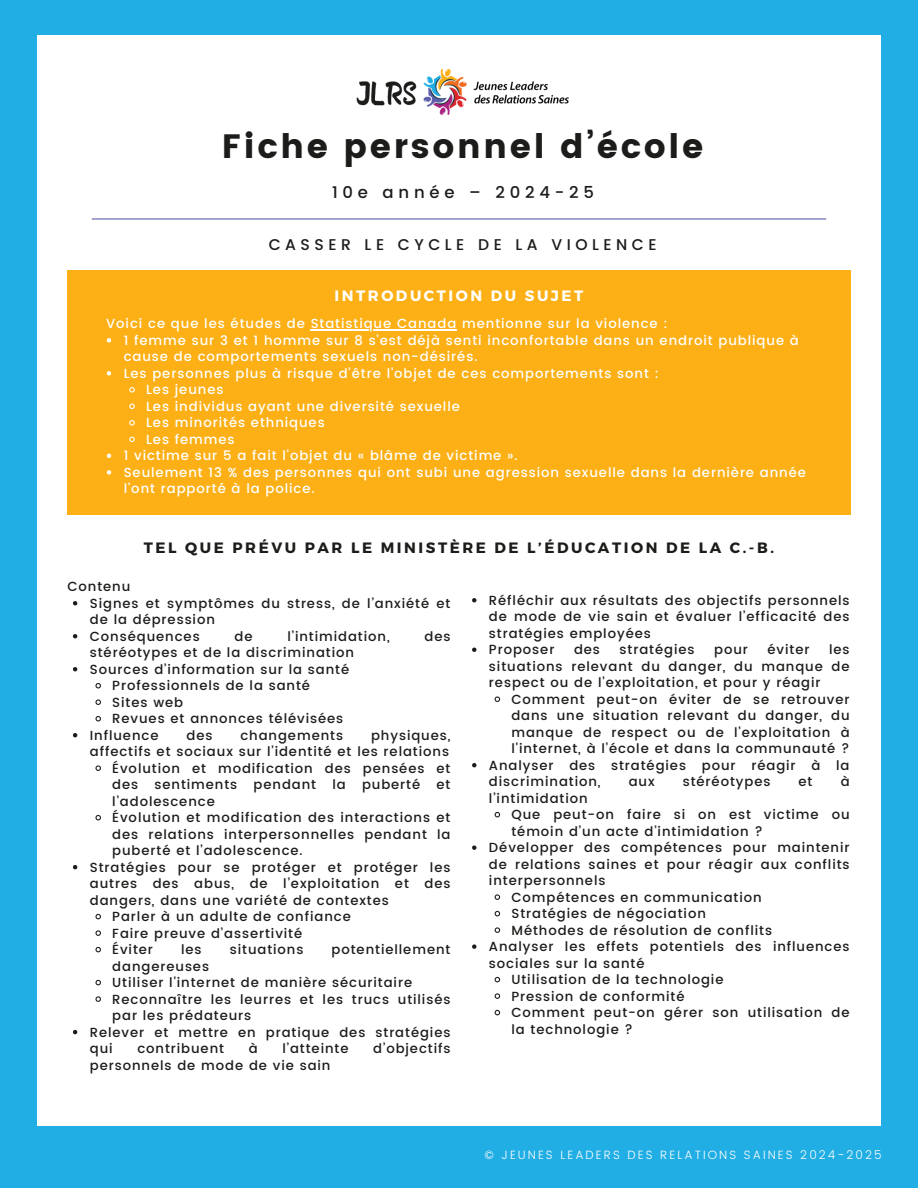
<style>
.page{position:relative;width:918px;height:1188px;background:#21aee4}
.page>*{position:absolute;margin:0;border:0;box-sizing:border-box;transform-origin:0 0}
.t1{font:33.75px "Poppins";letter-spacing:.08em;color:#1c1d1a}
.t2{font:500 16.5px "Poppins";letter-spacing:.29em;color:#1c1d1a}
.t3{font:500 15.6px "Poppins";letter-spacing:.29em;color:#1c1d1a}
.t4{font:700 15px "Montserrat";letter-spacing:.17em;color:#1c1d1a}
.t5{font:700 15px "Montserrat";letter-spacing:.17em;color:#fff}
.t6{font:500 13.2px/16.5px "Poppins";letter-spacing:.07em;color:#1c1d1a}
.t7{font:500 13.2px/16.5px "Poppins";letter-spacing:.07em;color:#fff}
.t8{font:300 12px "Poppins";letter-spacing:.17em;color:#fff}
</style>
<div class="page">
<div style="left:37px;top:35px;width:844px;height:1090px;background:#fff"></div>
<img style="left:356px;top:70px;width:213px;height:45px">
<hr style="left:92px;top:218px;width:734px;height:2px;background:#5e5fab">
<svg style="left:73px;top:601px;width:4px;height:4px"></svg>
<svg style="left:73px;top:634px;width:4px;height:4px"></svg>
<svg style="left:73px;top:667px;width:4px;height:4px"></svg>
<svg style="left:95px;top:683px;width:6px;height:6px"></svg>
<svg style="left:95px;top:699px;width:6px;height:6px"></svg>
<svg style="left:95px;top:716px;width:6px;height:6px"></svg>
<svg style="left:73px;top:733px;width:4px;height:4px"></svg>
<svg style="left:95px;top:765px;width:6px;height:6px"></svg>
<svg style="left:95px;top:815px;width:6px;height:6px"></svg>
<svg style="left:73px;top:865px;width:4px;height:4px"></svg>
<svg style="left:95px;top:913px;width:6px;height:7px"></svg>
<svg style="left:95px;top:930px;width:6px;height:6px"></svg>
<svg style="left:95px;top:946px;width:6px;height:7px"></svg>
<svg style="left:95px;top:979px;width:6px;height:7px"></svg>
<svg style="left:95px;top:996px;width:6px;height:6px"></svg>
<svg style="left:73px;top:1030px;width:4px;height:4px"></svg>
<div style="left:67px;top:270px;width:784px;height:245px;background:#fcb016"></div>
<hr style="left:311px;top:329px;width:146px;height:1px;background:#fff">
<svg style="left:107px;top:338px;width:4px;height:5px"></svg>
<svg style="left:107px;top:371px;width:4px;height:5px"></svg>
<svg style="left:129px;top:387px;width:6px;height:6px"></svg>
<svg style="left:129px;top:403px;width:6px;height:6px"></svg>
<svg style="left:129px;top:420px;width:6px;height:6px"></svg>
<svg style="left:129px;top:436px;width:6px;height:7px"></svg>
<svg style="left:107px;top:454px;width:4px;height:4px"></svg>
<svg style="left:107px;top:470px;width:4px;height:5px"></svg>
<svg style="left:472px;top:598px;width:4px;height:4px"></svg>
<svg style="left:472px;top:648px;width:4px;height:4px"></svg>
<svg style="left:494px;top:696px;width:7px;height:6px"></svg>
<svg style="left:472px;top:763px;width:4px;height:4px"></svg>
<svg style="left:494px;top:812px;width:7px;height:6px"></svg>
<svg style="left:472px;top:845px;width:4px;height:5px"></svg>
<svg style="left:494px;top:894px;width:7px;height:6px"></svg>
<svg style="left:494px;top:910px;width:7px;height:7px"></svg>
<svg style="left:494px;top:927px;width:7px;height:6px"></svg>
<svg style="left:472px;top:944px;width:4px;height:5px"></svg>
<svg style="left:494px;top:976px;width:7px;height:7px"></svg>
<svg style="left:494px;top:993px;width:7px;height:6px"></svg>
<svg style="left:494px;top:1009px;width:7px;height:7px"></svg>
<h1 class="t1" style="left:222px;top:127px;width:483px">Fiche personnel d’école</h1>
<h2 class="t2" style="left:332px;top:183px;width:264px">10e année – 2024-25</h2>
<h3 class="t3" style="left:269px;top:235px;width:389px">CASSER LE CYCLE DE LA VIOLENCE</h3>
<p class="t5" style="left:335px;top:286px;width:250px">INTRODUCTION DU SUJET</p>
<p class="t7" style="left:106px;top:315px;width:563px">Voici ce que les études de Statistique Canada mentionne sur la violence :</p>
<p class="t7" style="left:124px;top:332px;width:677px">1 femme sur 3 et 1 homme sur 8 s’est déjà senti inconfortable dans un endroit publique à cause de comportements sexuels non-désirés.</p>
<p class="t7" style="left:146px;top:365px;width:514px;text-indent:-22px">Les personnes plus à risque d'être l'objet de ces comportements sont :<br>Les jeunes</p>
<p class="t7" style="left:146px;top:398px;width:315px">Les individus ayant une diversité sexuelle</p>
<p class="t7" style="left:146px;top:414px;width:180px">Les minorités ethniques</p>
<p class="t7" style="left:146px;top:431px;width:90px">Les femmes</p>
<p class="t7" style="left:124px;top:447px;width:396px">1 victime sur 5 a fait l'objet du « blâme de victime ».</p>
<p class="t7" style="left:124px;top:464px;width:684px">Seulement 13 % des personnes qui ont subi une agression sexuelle dans la dernière année l'ont rapporté à la police.</p>
<h2 class="t4" style="left:144px;top:538px;width:632px">TEL QUE PRÉVU PAR LE MINISTÈRE DE L’ÉDUCATION DE LA C.-B.</h2>
<h5 class="t6" style="left:67px;top:578px;width:64px">Contenu</h5>
<p class="t6" style="left:90px;top:595px;width:362px">Signes et symptômes du stress, de l’anxiété et de la dépression</p>
<p class="t6" style="left:90px;top:628px;width:111px">Conséquences</p>
<p class="t6" style="left:235px;top:628px;width:20px">de</p>
<p class="t6" style="left:287px;top:628px;width:104px">l’intimidation,</p>
<p class="t6" style="left:424px;top:628px;width:27px">des</p>
<p class="t6" style="left:90px;top:644px;width:266px">stéréotypes et de la discrimination</p>
<p class="t6" style="left:90px;top:661px;width:261px">Sources d’information sur la santé</p>
<p class="t6" style="left:112px;top:677px;width:199px">Professionnels de la santé</p>
<p class="t6" style="left:112px;top:694px;width:72px">Sites web</p>
<p class="t6" style="left:112px;top:710px;width:232px">Revues et annonces télévisées</p>
<p class="t6" style="left:90px;top:727px;width:70px">Influence</p>
<p class="t6" style="left:186px;top:727px;width:27px">des</p>
<p class="t6" style="left:240px;top:727px;width:104px">changements</p>
<p class="t6" style="left:90px;top:727px;width:362px;text-align:right">physiques,<br>affectifs et sociaux sur l’identité et les relations</p>
<p class="t6" style="left:112px;top:760px;width:340px;text-align:justify">Évolution et modification des pensées et des sentiments pendant la puberté et l’adolescence</p>
<h2 class="t6" style="left:112px;top:809px;width:340px;text-align:justify">Évolution et modification des interactions et des relations interpersonnelles pendant la puberté et l’adolescence.</h2>
<h5 class="t6" style="left:90px;top:859px;width:362px;text-align:justify">Stratégies pour se protéger et protéger les autres des abus, de l’exploitation et des dangers, dans une variété de contextes</h5>
<p class="t6" style="left:112px;top:908px;width:240px">Parler à un adulte de confiance</p>
<p class="t6" style="left:112px;top:925px;width:191px">Faire preuve d’assertivité</p>
<p class="t6" style="left:112px;top:941px;width:42px">Éviter</p>
<p class="t6" style="left:181px;top:941px;width:22px">les</p>
<p class="t6" style="left:230px;top:941px;width:75px">situations</p>
<p class="t6" style="left:332px;top:941px;width:120px">potentiellement</p>
<p class="t6" style="left:112px;top:958px;width:98px">dangereuses</p>
<p class="t6" style="left:112px;top:974px;width:301px">Utiliser l'internet de manière sécuritaire</p>
<p class="t6" style="left:112px;top:991px;width:340px">Reconnaître les leurres et les trucs utilisés par les prédateurs</p>
<p class="t6" style="left:90px;top:1024px;width:362px">Relever et mettre en pratique des stratégies qui</p>
<p class="t6" style="left:137px;top:1040px;width:88px">contribuent</p>
<p class="t6" style="left:249px;top:1040px;width:10px">à</p>
<p class="t6" style="left:282px;top:1040px;width:68px">l’atteinte</p>
<p class="t6" style="left:373px;top:1040px;width:79px">d’objectifs</p>
<p class="t6" style="left:90px;top:1057px;width:242px">personnels de mode de vie sain</p>
<p class="t6" style="left:489px;top:592px;width:362px;text-align:justify">Réfléchir aux résultats des objectifs personnels de mode de vie sain et évaluer l’efficacité des stratégies employées</p>
<p class="t6" style="left:489px;top:641px;width:67px">Proposer</p>
<p class="t6" style="left:574px;top:641px;width:27px">des</p>
<p class="t6" style="left:620px;top:641px;width:76px">stratégies</p>
<p class="t6" style="left:714px;top:641px;width:35px">pour</p>
<p class="t6" style="left:768px;top:641px;width:43px">éviter</p>
<p class="t6" style="left:489px;top:641px;width:362px;text-align:justify;text-indent:340px">les situations relevant du danger, du manque de respect ou de l’exploitation, et pour y réagir</p>
<p class="t6" style="left:511px;top:691px;width:340px;text-align:justify">Comment peut-on éviter de se retrouver dans une situation relevant du danger, du manque de respect ou de l’exploitation à l'internet, à l’école et dans la communauté ?</p>
<p class="t6" style="left:489px;top:757px;width:362px">Analyser des stratégies pour réagir à la discrimination,</p>
<p class="t6" style="left:629px;top:773px;width:27px">aux</p>
<p class="t6" style="left:683px;top:773px;width:89px">stéréotypes</p>
<p class="t6" style="left:799px;top:773px;width:15px">et</p>
<p class="t6" style="left:841px;top:773px;width:10px">à</p>
<p class="t6" style="left:489px;top:790px;width:100px">l’intimidation</p>
<p class="t6" style="left:511px;top:806px;width:340px">Que peut-on faire si on est victime ou témoin d’un acte d’intimidation ?</p>
<p class="t6" style="left:489px;top:839px;width:362px;text-align:justify">Développer des compétences pour maintenir de relations saines et pour réagir aux conflits interpersonnels</p>
<p class="t6" style="left:511px;top:889px;width:252px">Compétences en communication</p>
<p class="t6" style="left:511px;top:905px;width:196px">Stratégies de négociation</p>
<p class="t6" style="left:511px;top:922px;width:262px">Méthodes de résolution de conflits</p>
<p class="t6" style="left:489px;top:938px;width:362px">Analyser les effets potentiels des influences sociales sur la santé</p>
<p class="t6" style="left:511px;top:971px;width:214px">Utilisation de la technologie</p>
<p class="t6" style="left:511px;top:988px;width:175px">Pression de conformité</p>
<p class="t6" style="left:511px;top:1004px;width:340px">Comment peut-on gérer son utilisation de la technologie ?</p>
<p class="t8" style="left:484px;top:1148px;width:399px">© JEUNES LEADERS DES RELATIONS SAINES 2024-2025</p>
</div>
